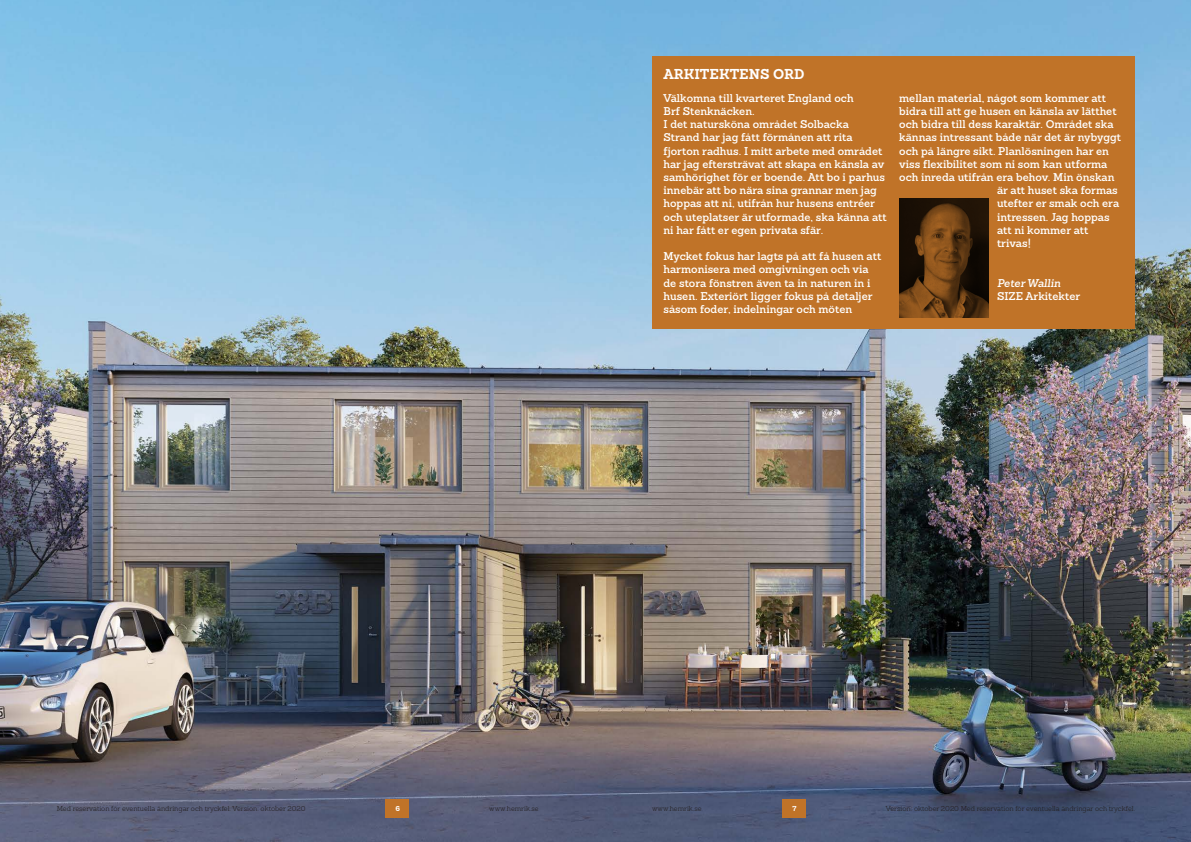
<style>
.page{position:relative;width:1191px;height:842px;background:#fff}
.page>*{position:absolute;margin:0;border:0;box-sizing:border-box;transform-origin:0 0}
.t1{font:700 14px "Sanchez";color:#fff}
.t2{font:600 11px/13.2px "Sanchez";color:#fff}
.t3{font:italic 600 11px "Sanchez";color:#fff}
.t4{font:300 7px "Sanchez";color:#231f20}
.t5{font:700 7px "Sanchez";color:#fff}
</style>
<div class="page">
<img style="left:0;top:0;width:1191px;height:842px">
<div style="left:386px;top:799px;width:23px;height:19px;background:#c07328"></div>
<div style="left:783px;top:799px;width:23px;height:19px;background:#c07328"></div>
<div style="left:652px;top:57px;width:482px;height:272px;background:#c07328"></div>
<img style="left:899px;top:198px;width:89px;height:119px">
<p class="t1" style="left:663px;top:65px;width:143px">ARKITEKTENS ORD</p>
<p class="t2" style="left:663px;top:91px;width:192px">Välkomna till kvarteret England och</p>
<p class="t2" style="left:663px;top:104px;width:93px">Brf Stenknäcken.</p>
<p class="t2" style="left:663px;top:118px;width:225px">I det natursköna området Solbacka Strand har jag fått förmånen att rita fjorton radhus. I mitt arbete med området har jag eftersträvat att skapa en känsla av samhörighet för er boende. Att bo i parhus innebär att bo nära sina grannar men jag hoppas att ni, utifrån hur husens entréer och uteplatser är utformade, ska känna att ni har fått er egen privata sfär.</p>
<p class="t2" style="left:663px;top:250px;width:219px">Mycket fokus har lagts på att få husen att harmonisera med omgivningen och via de stora fönstren även ta in naturen in i husen. Exteriört ligger fokus på detaljer såsom foder, indelningar och möten</p>
<p class="t2" style="left:899px;top:91px;width:208px">mellan material, något som kommer att</p>
<p class="t2" style="left:899px;top:104px;width:219px">bidra till att ge husen en känsla av lätthet</p>
<p class="t2" style="left:899px;top:118px;width:216px">och bidra till dess karaktär. Området ska</p>
<p class="t2" style="left:899px;top:131px;width:223px">kännas intressant både när det är nybyggt</p>
<p class="t2" style="left:899px;top:144px;width:211px">och på längre sikt. Planlösningen har en</p>
<p class="t2" style="left:899px;top:157px;width:210px">viss flexibilitet som ni som kan utforma</p>
<p class="t2" style="left:899px;top:170px;width:217px">och inreda utifrån era behov. Min önskan</p>
<p class="t2" style="left:997px;top:184px;width:122px">är att huset ska formas</p>
<p class="t2" style="left:997px;top:197px;width:124px">utefter er smak och era</p>
<p class="t2" style="left:997px;top:210px;width:114px">intressen. Jag hoppas</p>
<p class="t2" style="left:997px;top:223px;width:93px">att ni kommer att</p>
<p class="t2" style="left:997px;top:236px;width:35px">trivas!</p>
<p class="t3" style="left:997px;top:275px;width:65px">Peter Wallin</p>
<p class="t2" style="left:997px;top:289px;width:85px">SIZE Arkitekter</p>
<p class="t4" style="left:57px;top:804px;width:250px">Med reservation för eventuella ändringar och tryckfel. Version: oktober 2020</p>
<p class="t5" style="left:395px;top:804px;width:6px">6</p>
<p class="t4" style="left:489px;top:804px;width:51px">www.hemrik.se</p>
<p class="t4" style="left:652px;top:804px;width:51px">www.hemrik.se</p>
<p class="t5" style="left:792px;top:804px;width:6px">7</p>
<p class="t4" style="left:886px;top:804px;width:251px">Version: oktober 2020 Med reservation för eventuella ändringar och tryckfel.</p>
</div>
